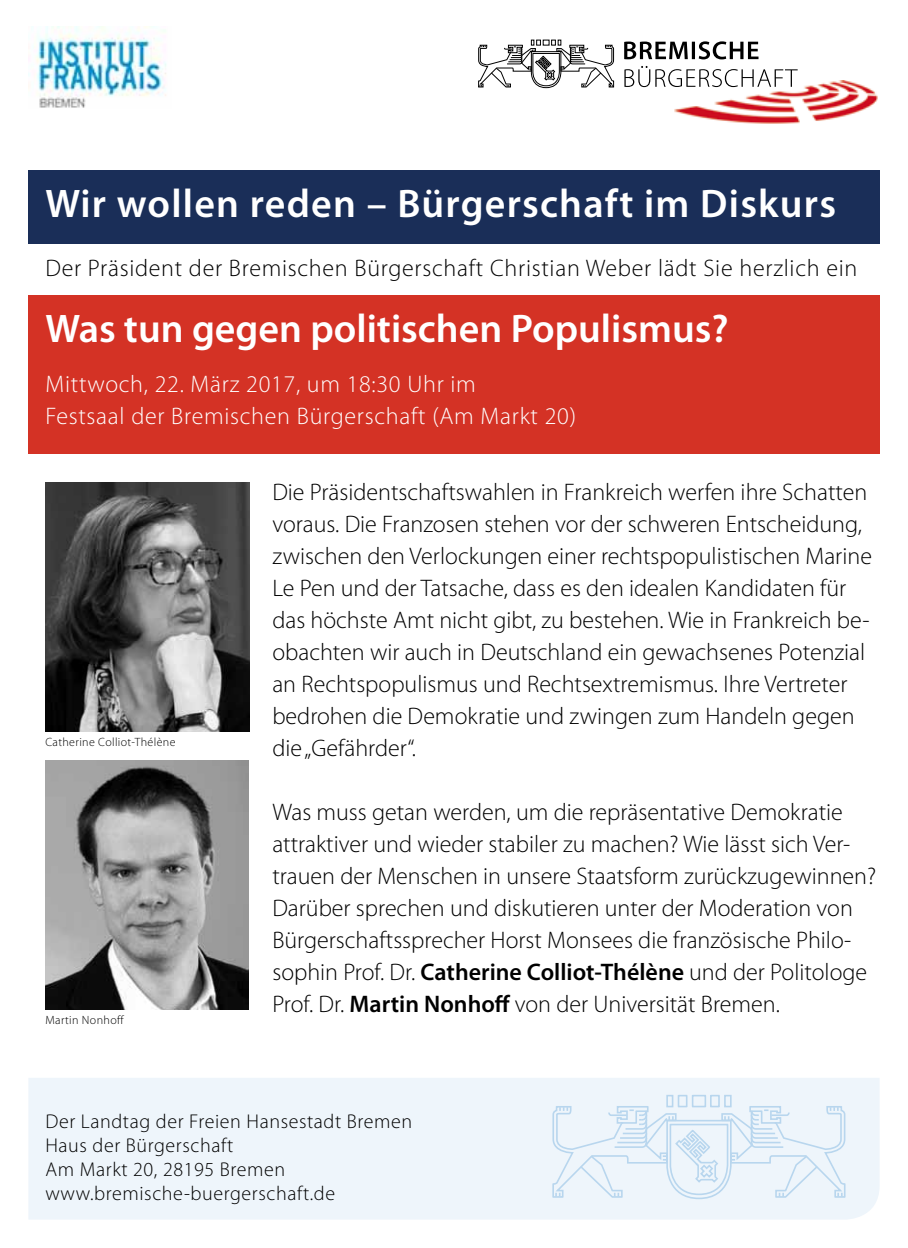
<style>
.page{position:relative;width:908px;height:1248px;background:#fff}
.page>*{position:absolute;margin:0;border:0;box-sizing:border-box;transform-origin:0 0}
.t1{font:600 40px "Myriad Pro";letter-spacing:.03em;color:#fff}
.t2{font:600 40px "Myriad Pro";letter-spacing:.01em;color:#fff}
.t3{font:300 24px/32px "Myriad Pro";color:#000}
.t4{font:300 24px/32px "Myriad Pro";letter-spacing:.03em;color:#fff}
.t5{font:300 24px "Myriad Pro";letter-spacing:.03em;color:#000}
.t6{font:300 20px/24px "Myriad Pro";letter-spacing:.03em;color:#000}
.t7{font:300 12px "Myriad Pro";letter-spacing:.03em;color:#000}
.s1{font-weight:600}
</style>
<div class="page">
<div style="left:28px;top:1078px;width:851px;height:141px;background:#eef5fb"></div>
<div style="left:28px;top:170px;width:851px;height:74px;background:#1a2e58"></div>
<div style="left:28px;top:295px;width:851px;height:159px;background:#d43225"></div>
<svg style="left:551px;top:1093px;width:294px;height:106px;background:#e6f0f9"></svg>
<img style="left:674px;top:81px;width:204px;height:43px">
<svg style="left:624px;top:66px;width:173px;height:21px"></svg>
<svg style="left:624px;top:41px;width:134px;height:18px"></svg>
<svg style="left:478px;top:39px;width:136px;height:50px"></svg>
<img style="left:45px;top:482px;width:204px;height:249px">
<img style="left:45px;top:760px;width:203px;height:249px">
<img style="left:28px;top:27px;width:138px;height:81px">
<h1 class="t1" style="left:45px;top:178px;width:791px">Wir wollen reden – Bürgerschaft im Diskurs</h1>
<p class="t5" style="left:45px;top:255px;width:813px">Der Präsident der Bremischen Bürgerschaft Christian Weber lädt Sie herzlich ein</p>
<h1 class="t2" style="left:45px;top:303px;width:684px">Was tun gegen politischen Populismus?</h1>
<p class="t4" style="left:45px;top:369px;width:532px">Mittwoch, 22. März 2017, um 18:30 Uhr im<br>Festsaal der Bremischen Bürgerschaft (Am Markt 20)</p>
<p class="t7" style="left:45px;top:735px;width:132px">Catherine Colliot-Thélène</p>
<p class="t7" style="left:45px;top:1013px;width:80px">Martin Nonhoff</p>
<p class="t3" style="left:272px;top:476px;width:601px">Die Präsidentschaftswahlen in Frankreich werfen ihre Schatten voraus. Die Franzosen stehen vor der schweren Entscheidung, zwischen den Verlockungen einer rechtspopulistischen Marine Le Pen und der Tatsache, dass es den idealen Kandidaten für das höchste Amt nicht gibt, zu bestehen. Wie in Frankreich be&shy;obachten wir auch in Deutschland ein gewachsenes Potenzial an Rechtspopulismus und Rechtsextremismus. Ihre Vertreter bedrohen die Demokratie und zwingen zum Handeln gegen die „Gefährder“.</p>
<p class="t3" style="left:272px;top:796px;width:605px">Was muss getan werden, um die repräsentative Demokratie attraktiver und wieder stabiler zu machen? Wie lässt sich Ver&shy;trauen der Menschen in unsere Staatsform zurückzugewinnen?<br>Darüber sprechen und diskutieren unter der Moderation von Bürgerschaftssprecher Horst Monsees die französische Philo&shy;sophin Prof. Dr. <span class="s1">Catherine Colliot-Thélène</span> und der Politologe Prof. Dr. <span class="s1">Martin Nonhoff</span> von der Universität Bremen.</p>
<p class="t6" style="left:45px;top:1109px;width:368px">Der Landtag der Freien Hansestadt Bremen<br>Haus der Bürgerschaft<br>Am Markt 20, 28195 Bremen www.bremische-buergerschaft.de</p>
</div>
